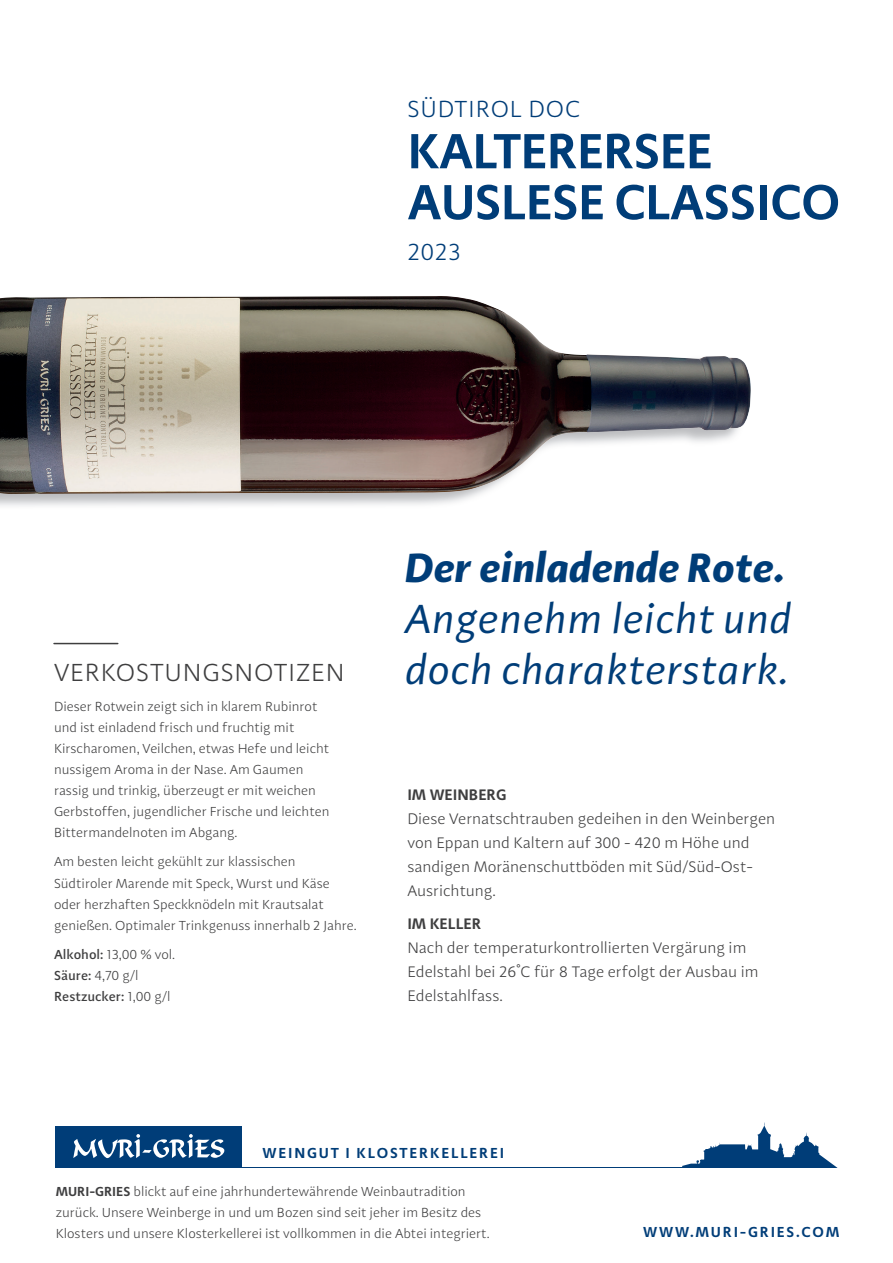
<style>
.page{position:relative;width:893px;height:1263px;background:#fff}
.page>*{position:absolute;margin:0;border:0;box-sizing:border-box;transform-origin:0 0}
.t1{font:600 51px/51px "Adagio Sans";letter-spacing:-.01em;color:#003d78}
.t2{font:italic 42px/51px "Adagio Sans";color:#003d78}
.t3{font:italic 700 42px "Adagio Sans";color:#003d78}
.t4{font:300 25.5px "Adagio Sans";letter-spacing:.03em;color:#3e3e3f}
.t5{font:300 24px "Adagio Sans";letter-spacing:.03em;color:#003d78}
.t6{font:300 15.75px/24px "Adagio Sans";color:#3e3e3f}
.t7{font:600 15.75px "Adagio Sans";color:#3e3e3f}
.t8{font:600 15px "Adagio Sans";letter-spacing:.12em;color:#003d78}
.t9{font:300 13.5px/21px "Adagio Sans";color:#3e3e3f}
.t10{font:500 13.5px/21px "Adagio Sans";color:#3e3e3f}
.s1{font-weight:300}
.s2{font-weight:600}
</style>
<div class="page">
<svg style="left:682px;top:1122px;width:156px;height:46px"></svg>
<hr style="left:82px;top:1167px;width:746px;height:1px;background:#003d78">
<div style="left:56px;top:1127px;width:186px;height:41px;background:#003d78"></div>
<svg style="left:73px;top:1134px;width:151px;height:24px"></svg>
<img style="left:0;top:296px;width:751px;height:198px">
<hr style="left:54px;top:643px;width:64px;height:1px;background:#3e3e3f">
<h3 class="t5" style="left:407px;top:94px;width:174px">SÜDTIROL DOC</h3>
<h1 class="t1" style="left:408px;top:126px;width:434px">KALTERERSEE<br>AUSLESE CLASSICO</h1>
<h3 class="t5" style="left:407px;top:237px;width:55px">2023</h3>
<h3 class="t4" style="left:54px;top:657px;width:292px">VERKOSTUNGSNOTIZEN</h3>
<p class="t9" style="left:54px;top:696px;width:277px">Dieser Rotwein zeigt sich in klarem Rubinrot und ist einladend frisch und fruchtig mit Kirscharomen, Veilchen, etwas Hefe und leicht nussigem Aroma in der Nase. Am Gaumen rassig und trinkig, überzeugt er mit weichen Gerbstoffen, jugendlicher Frische und leichten Bittermandelnoten im Abgang.</p>
<p class="t9" style="left:54px;top:851px;width:304px">Am besten leicht gekühlt zur klassischen Südtiroler Marende mit Speck, Wurst und Käse oder herzhaften Speckknödeln mit Krautsalat genießen. Optimaler Trinkgenuss innerhalb 2 Jahre.</p>
<p class="t10" style="left:54px;top:944px;width:123px">Alkohol: <span class="s1">13,00 % vol.<br></span>Säure: <span class="s1">4,70 g/l<br></span>Restzucker: <span class="s1">1,00 g/l</span></p>
<h2 class="t3" style="left:407px;top:540px;width:381px">Der einladende Rote.</h2>
<h2 class="t2" style="left:407px;top:594px;width:389px">Angenehm leicht und doch charakterstark.</h2>
<p class="t7" style="left:407px;top:785px;width:101px">IM WEINBERG</p>
<p class="t6" style="left:407px;top:807px;width:369px">Diese Vernatschtrauben gedeihen in den Weinbergen von Eppan und Kaltern auf 300 - 420 m Höhe und sandigen Moränenschuttböden mit Süd/Süd-Ost-Ausrichtung.</p>
<p class="t7" style="left:407px;top:913px;width:76px">IM KELLER</p>
<p class="t6" style="left:407px;top:936px;width:353px">Nach der temperaturkontrollierten Vergärung im<br>Edelstahl bei 26°C für 8 Tage erfolgt der Ausbau im<br>Edelstahlfass.</p>
<p class="t8" style="left:262px;top:1143px;width:243px">WEINGUT I KLOSTERKELLEREI</p>
<p class="t9" style="left:56px;top:1181px;width:435px"><span class="s2">MURI-GRIES</span> blickt auf eine jahrhundertewährende Weinbautradition zurück. Unsere Weinberge in und um Bozen sind seit jeher im Besitz des<br>Klosters und unsere Klosterkellerei ist vollkommen in die Abtei integriert.</p>
<p class="t8" style="left:643px;top:1222px;width:198px">WWW.MURI-GRIES.COM</p>
</div>
